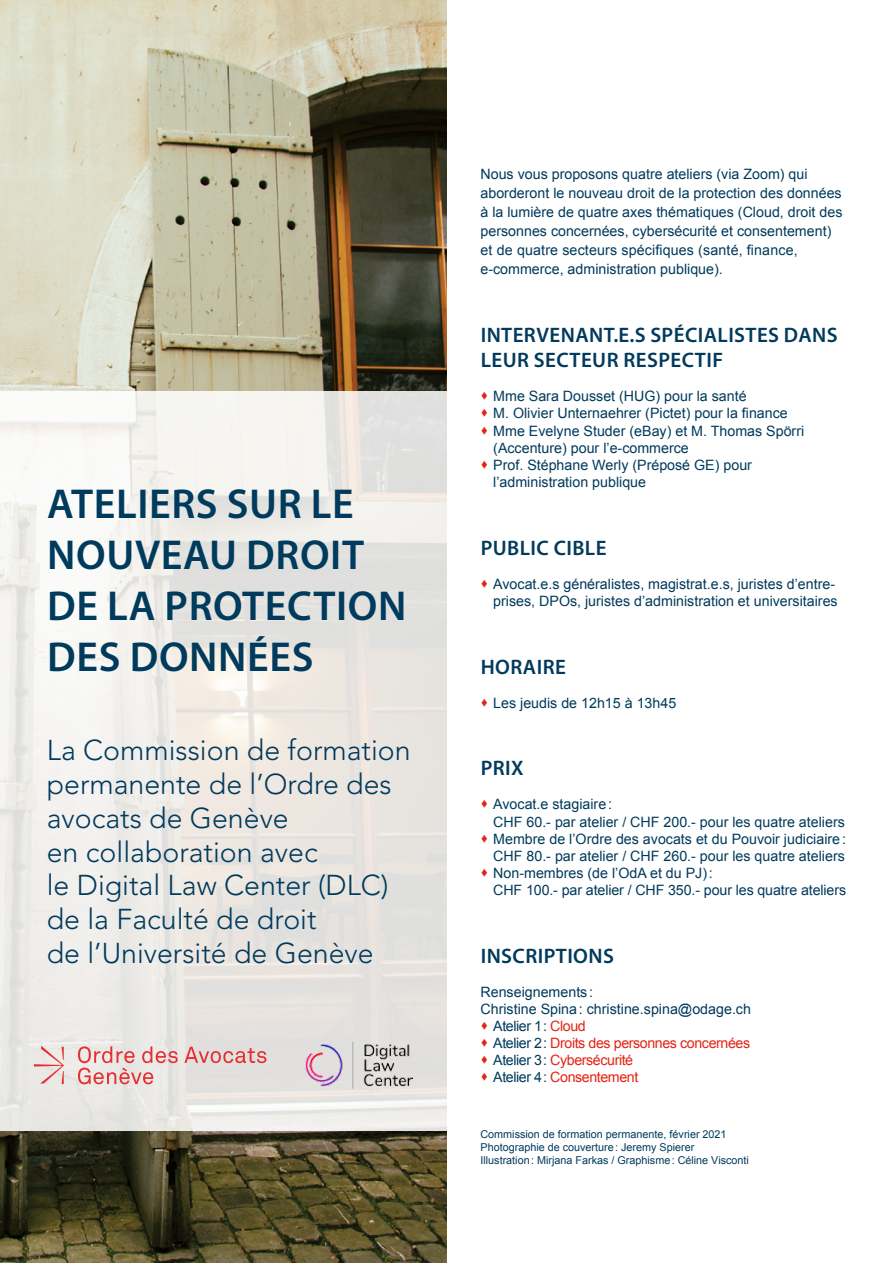
<style>
.page{position:relative;width:893px;height:1263px;background:#fff}
.page>*{position:absolute;margin:0;border:0;box-sizing:border-box;transform-origin:0 0}
.t1{font:600 42px/51px "Myriad Pro";letter-spacing:.015em;color:#003a5c}
.t2{font:300 28.5px/33.9px "Avenir";color:#003a5c}
.t3{font:600 21px "Myriad Pro";letter-spacing:.02em;color:#003a5c}
.t4{font:14.25px/17.1px "Arial";color:#003a5c}
.t5{font:14.25px "Arial";letter-spacing:-.03em;color:#e42313}
.t6{font:14.25px "Arial";letter-spacing:-.03em;color:#003a5c}
.t7{font:10.8px/12.9px "Arial";color:#003a5c}
.s1{color:#e42313}
.s2{color:#003a5c}
</style>
<div class="page">
<img style="left:0;top:0;width:446px;height:1263px">
<svg style="left:0;top:391px;width:447px;height:740px"></svg>
<svg style="left:184px;top:1047px;width:82px;height:16px"></svg>
<svg style="left:78px;top:1046px;width:100px;height:38px;background:#e8bfbd"></svg>
<svg style="left:34px;top:1046px;width:30px;height:38px"></svg>
<img style="left:305px;top:1042px;width:107px;height:46px">
<h1 class="t1" style="left:47px;top:478px;width:361px">ATELIERS SUR LE<br>NOUVEAU DROIT<br>DE LA PROTECTION<br>DES DONNÉES</h1>
<h2 class="t2" style="left:47px;top:733px;width:365px">La Commission de formation permanente de l’Ordre des avocats de Genève<br>en collaboration avec<br>le Digital Law Center (DLC) de la Faculté de droit<br>de l’Université de Genève</h2>
<p class="t4" style="left:480px;top:164px;width:363px;line-height:19.2px">Nous vous proposons quatre ateliers (via Zoom) qui aborderont le nouveau droit de la protection des données à la lumière de quatre axes thématiques (Cloud, droit des personnes concernées, cybersécurité et consentement) et de quatre secteurs spécifiques (santé, finance, e-commerce, administration publique).</p>
<h3 class="t3" style="left:481px;top:322px;width:95px">INTERVENAN</h3>
<h3 class="t3" style="left:604px;top:322px;width:195px">T.E.S SPÉCIALISTES DAN</h3>
<h3 class="t3" style="left:827px;top:322px;width:12px">S</h3>
<h3 class="t3" style="left:481px;top:347px;width:244px">LEUR SECTEUR RESPECTIF</h3>
<p class="t4" style="left:480px;top:388px;width:268px"><span class="s1">•</span> Mme Sara Dousset (HUG) pour la santé</p>
<p class="t4" style="left:480px;top:405px;width:309px"><span class="s1">•</span> M. Olivier Unternaehrer (Pictet) pour la finance</p>
<p class="t4" style="left:493px;top:422px;width:312px;text-indent:-13px"><span class="s1">•</span> Mme Evelyne Studer (eBay) et M. Thomas Spörri (Accenture) pour l’e-commerce</p>
<p class="t4" style="left:493px;top:456px;width:260px;text-indent:-13px"><span class="s1">•</span> Prof. Stéphane Werly (Préposé GE) pour l’administration publique</p>
<h3 class="t3" style="left:481px;top:534px;width:127px">PU BLIC CIBLE</h3>
<p class="t4" style="left:480px;top:575px;width:359px;text-align:right"><span class="s1">•</span> Avocat.e.s généralistes, magistrat.e.s, juristes d’entre&shy;prises, DPOs, juristes d’administration et universitaires</p>
<h3 class="t3" style="left:481px;top:653px;width:87px">HORAIRE</h3>
<p class="t4" style="left:480px;top:694px;width:197px"><span class="s1">•</span> Les jeudis de 12h15 à 13h45</p>
<h3 class="t3" style="left:481px;top:755px;width:44px">PRIX</h3>
<p class="t4" style="left:493px;top:796px;width:353px;text-indent:-13px"><span class="s1">•</span> Avocat.e stagiaire:<br>CHF 60.- par atelier / CHF 200.- pour les quatre ateliers</p>
<p class="t4" style="left:480px;top:830px;width:367px;text-align:right"><span class="s1">•</span> Membre de l’Ordre des avocats et du Pouvoir judiciaire:<br>CHF 80.- par atelier / CHF 260.- pour les quatre ateliers</p>
<p class="t4" style="left:493px;top:864px;width:354px;text-indent:-13px"><span class="s1">•</span> Non-membres (de l’OdA et du PJ):<br>CHF 100.- par atelier / CHF 350.- pour les quatre ateliers</p>
<h3 class="t3" style="left:481px;top:942px;width:135px">INSCRIPTIONS</h3>
<p class="t4" style="left:480px;top:983px;width:272px">Renseignements :<br>Christine Spina: christine.spina@odage.ch</p>
<p class="t6" style="left:480px;top:1017px;width:107px"><span class="s1">•</span> Atelier 1: <span class="s1">Cloud</span></p>
<p class="t5" style="left:480px;top:1034px;width:271px">• <span class="s2">Atelier 2:</span> Droits des personnes concernées</p>
<p class="t5" style="left:480px;top:1051px;width:154px">• <span class="s2">Atelier 3:</span> Cybersécurité</p>
<p class="t5" style="left:480px;top:1068px;width:159px">• <span class="s2">Atelier 4:</span> Consentement</p>
<p class="t7" style="left:480px;top:1128px;width:270px">Commission de formation permanente, février 2021<br>Photographie de couverture: Jeremy Spierer<br>Illustration: Mirjana Farkas / Graphisme: Céline Visconti</p>
</div>
